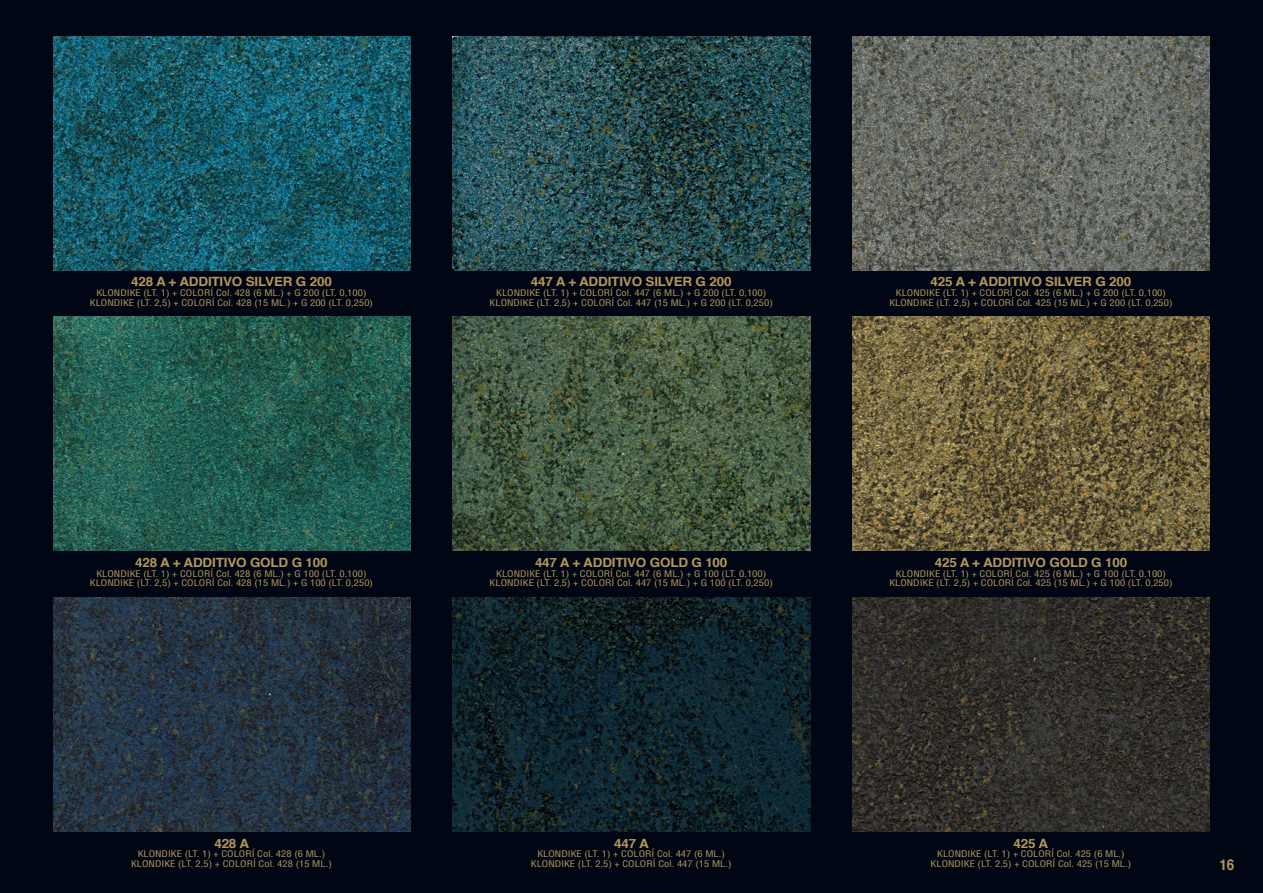
<style>
.page{position:relative;width:1263px;height:893px;background:#fff}
.page>*{position:absolute;margin:0;border:0;box-sizing:border-box;transform-origin:0 0}
.t1{font:700 15px "Helvetica";color:#b39758;scale:.9 1}
.t2{font:700 12.75px "Helvetica";letter-spacing:-.015em;color:#b39758;scale:1.06 1}
.t3{font:condensed 8.85px/9.8px "Helvetica";color:#b39758;text-align:center;scale:1.18 1}
</style>
<div class="page">
<div style="left:1px;top:0;width:1262px;height:893px;background:#010614"></div>
<img style="left:53px;top:36px;width:357px;height:234px">
<img style="left:53px;top:317px;width:357px;height:234px">
<img style="left:53px;top:597px;width:357px;height:234px">
<img style="left:453px;top:36px;width:357px;height:234px">
<img style="left:453px;top:317px;width:357px;height:234px">
<img style="left:453px;top:597px;width:357px;height:234px">
<img style="left:853px;top:36px;width:357px;height:234px">
<img style="left:853px;top:317px;width:357px;height:234px">
<img style="left:853px;top:597px;width:357px;height:234px">
<h2 class="t2" style="left:131px;top:271px;width:191px">428 A + ADDITIVO SILVER G 200</h2>
<p class="t3" style="left:90px;top:288px;width:242px">KLONDIKE (LT. 1) + COLORÍ Col. 428 (6 ML.) + G 200 (LT. 0,100)<br>KLONDIKE (LT. 2,5) + COLORÍ Col. 428 (15 ML.) + G 200 (LT. 0,250)</p>
<h2 class="t2" style="left:531px;top:271px;width:191px">447 A + ADDITIVO SILVER G 200</h2>
<p class="t3" style="left:490px;top:288px;width:242px">KLONDIKE (LT. 1) + COLORÍ Col. 447 (6 ML.) + G 200 (LT. 0,100)<br>KLONDIKE (LT. 2,5) + COLORÍ Col. 447 (15 ML.) + G 200 (LT. 0,250)</p>
<h2 class="t2" style="left:930px;top:271px;width:191px">425 A + ADDITIVO SILVER G 200</h2>
<p class="t3" style="left:889px;top:288px;width:242px">KLONDIKE (LT. 1) + COLORÍ Col. 425 (6 ML.) + G 200 (LT. 0,100)<br>KLONDIKE (LT. 2,5) + COLORÍ Col. 425 (15 ML.) + G 200 (LT. 0,250)</p>
<h2 class="t2" style="left:135px;top:552px;width:183px">428 A + ADDITIVO GOLD G 100</h2>
<p class="t3" style="left:90px;top:568px;width:242px">KLONDIKE (LT. 1) + COLORÍ Col. 428 (6 ML.) + G 100 (LT. 0,100)<br>KLONDIKE (LT. 2,5) + COLORÍ Col. 428 (15 ML.) + G 100 (LT. 0,250)</p>
<h2 class="t2" style="left:535px;top:552px;width:183px">447 A + ADDITIVO GOLD G 100</h2>
<p class="t3" style="left:490px;top:568px;width:242px">KLONDIKE (LT. 1) + COLORÍ Col. 447 (6 ML.) + G 100 (LT. 0,100)<br>KLONDIKE (LT. 2,5) + COLORÍ Col. 447 (15 ML.) + G 100 (LT. 0,250)</p>
<h2 class="t2" style="left:935px;top:552px;width:183px">425 A + ADDITIVO GOLD G 100</h2>
<p class="t3" style="left:889px;top:568px;width:242px">KLONDIKE (LT. 1) + COLORÍ Col. 425 (6 ML.) + G 100 (LT. 0,100)<br>KLONDIKE (LT. 2,5) + COLORÍ Col. 425 (15 ML.) + G 100 (LT. 0,250)</p>
<h2 class="t2" style="left:214px;top:833px;width:34px">428 A</h2>
<p class="t3" style="left:131px;top:849px;width:172px">KLONDIKE (LT. 1) + COLORÍ Col. 428 (6 ML.)<br>KLONDIKE (LT. 2,5) + COLORÍ Col. 428 (15 ML.)</p>
<h2 class="t2" style="left:614px;top:833px;width:34px">447 A</h2>
<p class="t3" style="left:531px;top:849px;width:172px">KLONDIKE (LT. 1) + COLORÍ Col. 447 (6 ML.)<br>KLONDIKE (LT. 2,5) + COLORÍ Col. 447 (15 ML.)</p>
<h2 class="t2" style="left:1013px;top:833px;width:34px">425 A</h2>
<p class="t3" style="left:930px;top:849px;width:172px">KLONDIKE (LT. 1) + COLORÍ Col. 425 (6 ML.)<br>KLONDIKE (LT. 2,5) + COLORÍ Col. 425 (15 ML.)</p>
<h1 class="t1" style="left:1219px;top:853px;width:18px">16</h1>
</div>
